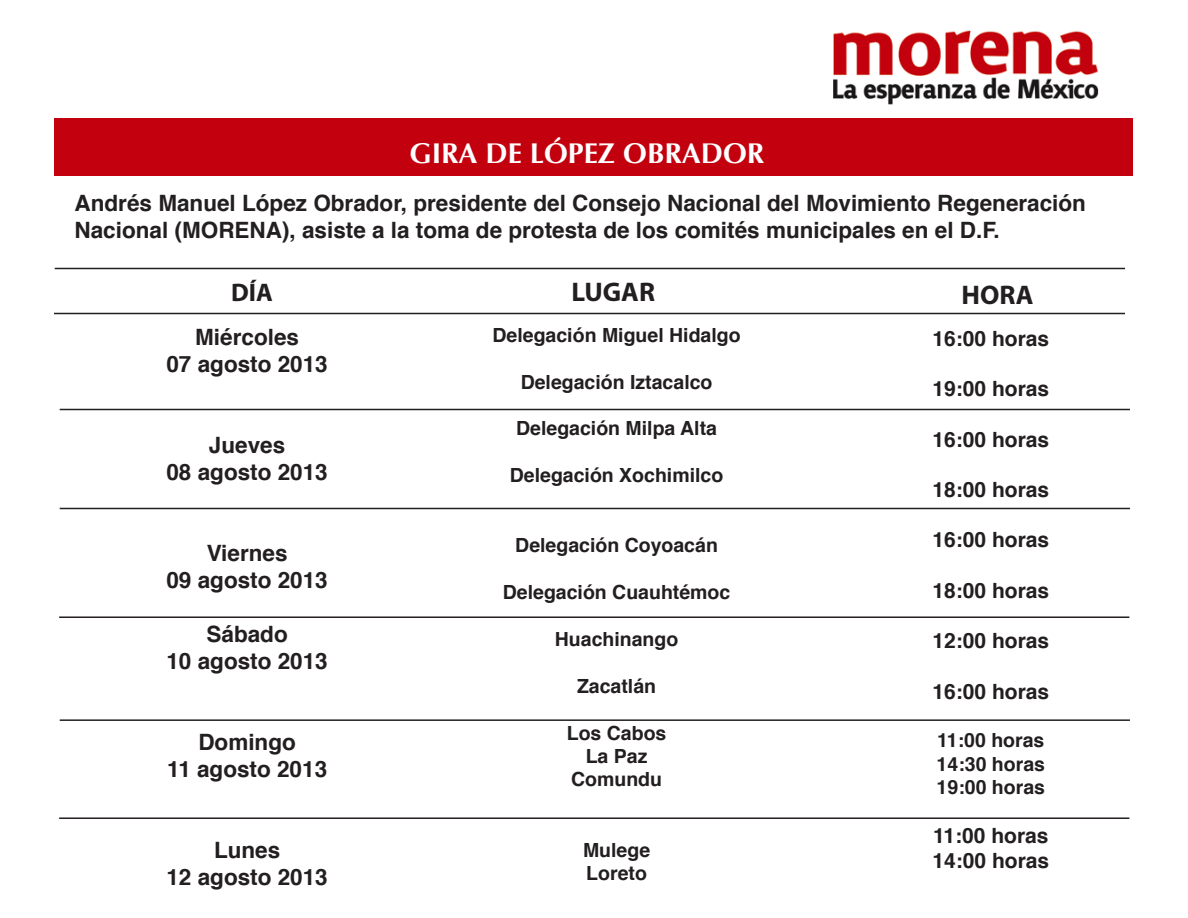
<style>
.page{position:relative;width:1188px;height:918px;background:#fff}
.page>*{position:absolute;margin:0;border:0;box-sizing:border-box;transform-origin:0 0}
.t1{font:700 28.5px "Optima";color:#fff}
.t2{font:700 27px "Myriad Pro";color:#231f20}
.t3{font:700 25.5px "Myriad Pro";color:#231f20}
.t4{font:700 22.5px/27px "Helvetica";color:#231f20}
.t5{font:700 21px "Helvetica";color:#231f20}
.t6{font:700 19.5px "Helvetica";color:#231f20}
</style>
<div class="page">
<img style="left:833px;top:30px;width:266px;height:75px">
<div style="left:55px;top:118px;width:1078px;height:58px;background:#c3000d"></div>
<hr style="left:54px;top:313px;width:1071px;height:1px;background:#231f20">
<hr style="left:55px;top:268px;width:1070px;height:1px;background:#231f20">
<hr style="left:60px;top:409px;width:1070px;height:1px;background:#231f20">
<hr style="left:60px;top:508px;width:1070px;height:1px;background:#231f20">
<hr style="left:60px;top:719px;width:1070px;height:2px;background:#231f20">
<hr style="left:59px;top:616px;width:1070px;height:2px;background:#231f20">
<hr style="left:59px;top:817px;width:1070px;height:2px;background:#231f20">
<p class="t1" style="left:410px;top:136px;width:356px">GIRA DE LÓPEZ OBRADOR</p>
<p class="t4" style="left:75px;top:190px;width:1013px">Andrés Manuel López Obrador, presidente del Consejo Nacional del Movimiento Regeneración<br>Nacional (MORENA), asiste a la toma de protesta de los comités municipales en el D.F.</p>
<p class="t3" style="left:231px;top:276px;width:43px">DÍA</p>
<p class="t2" style="left:572px;top:274px;width:85px">LUGAR</p>
<p class="t2" style="left:962px;top:277px;width:73px">HORA</p>
<p class="t4" style="left:195px;top:324px;width:105px">Miércoles</p>
<p class="t4" style="left:166px;top:351px;width:163px">07 agosto 2013</p>
<p class="t4" style="left:209px;top:432px;width:78px">Jueves</p>
<p class="t4" style="left:166px;top:459px;width:163px">08 agosto 2013</p>
<p class="t4" style="left:207px;top:540px;width:82px">Viernes</p>
<p class="t4" style="left:166px;top:567px;width:163px">09 agosto 2013</p>
<p class="t4" style="left:207px;top:621px;width:83px">Sábado</p>
<p class="t4" style="left:166px;top:648px;width:163px">10 agosto 2013</p>
<p class="t4" style="left:198px;top:729px;width:99px">Domingo</p>
<p class="t4" style="left:167px;top:756px;width:162px">11 agosto 2013</p>
<p class="t4" style="left:214px;top:837px;width:68px">Lunes</p>
<p class="t4" style="left:166px;top:864px;width:163px">12 agosto 2013</p>
<p class="t6" style="left:493px;top:319px;width:250px">Delegación Miguel Hidalgo</p>
<p class="t6" style="left:521px;top:366px;width:193px">Delegación Iztacalco</p>
<p class="t6" style="left:516px;top:413px;width:202px">Delegación Milpa Alta</p>
<p class="t6" style="left:510px;top:460px;width:215px">Delegación Xochimilco</p>
<p class="t6" style="left:515px;top:530px;width:204px">Delegación Coyoacán</p>
<p class="t6" style="left:503px;top:577px;width:229px">Delegación Cuauhtémoc</p>
<p class="t6" style="left:555px;top:623px;width:125px">Huachinango</p>
<p class="t6" style="left:577px;top:670px;width:81px">Zacatlán</p>
<p class="t6" style="left:567px;top:717px;width:101px">Los Cabos</p>
<p class="t6" style="left:586px;top:740px;width:63px">La Paz</p>
<p class="t6" style="left:571px;top:764px;width:92px">Comundu</p>
<p class="t6" style="left:583px;top:834px;width:69px">Mulege</p>
<p class="t6" style="left:586px;top:857px;width:62px">Loreto</p>
<p class="t5" style="left:932px;top:321px;width:118px">16:00 horas</p>
<p class="t5" style="left:932px;top:372px;width:118px">19:00 horas</p>
<p class="t5" style="left:932px;top:422px;width:118px">16:00 horas</p>
<p class="t5" style="left:932px;top:473px;width:118px">18:00 horas</p>
<p class="t5" style="left:932px;top:523px;width:118px">16:00 horas</p>
<p class="t5" style="left:932px;top:573px;width:118px">18:00 horas</p>
<p class="t5" style="left:932px;top:624px;width:118px">12:00 horas</p>
<p class="t5" style="left:932px;top:674px;width:118px">16:00 horas</p>
<p class="t6" style="left:937px;top:725px;width:109px">11:00 horas</p>
<p class="t6" style="left:937px;top:748px;width:110px">14:30 horas</p>
<p class="t6" style="left:937px;top:771px;width:110px">19:00 horas</p>
<p class="t5" style="left:933px;top:818px;width:117px">11:00 horas</p>
<p class="t5" style="left:932px;top:843px;width:118px">14:00 horas</p>
</div>
